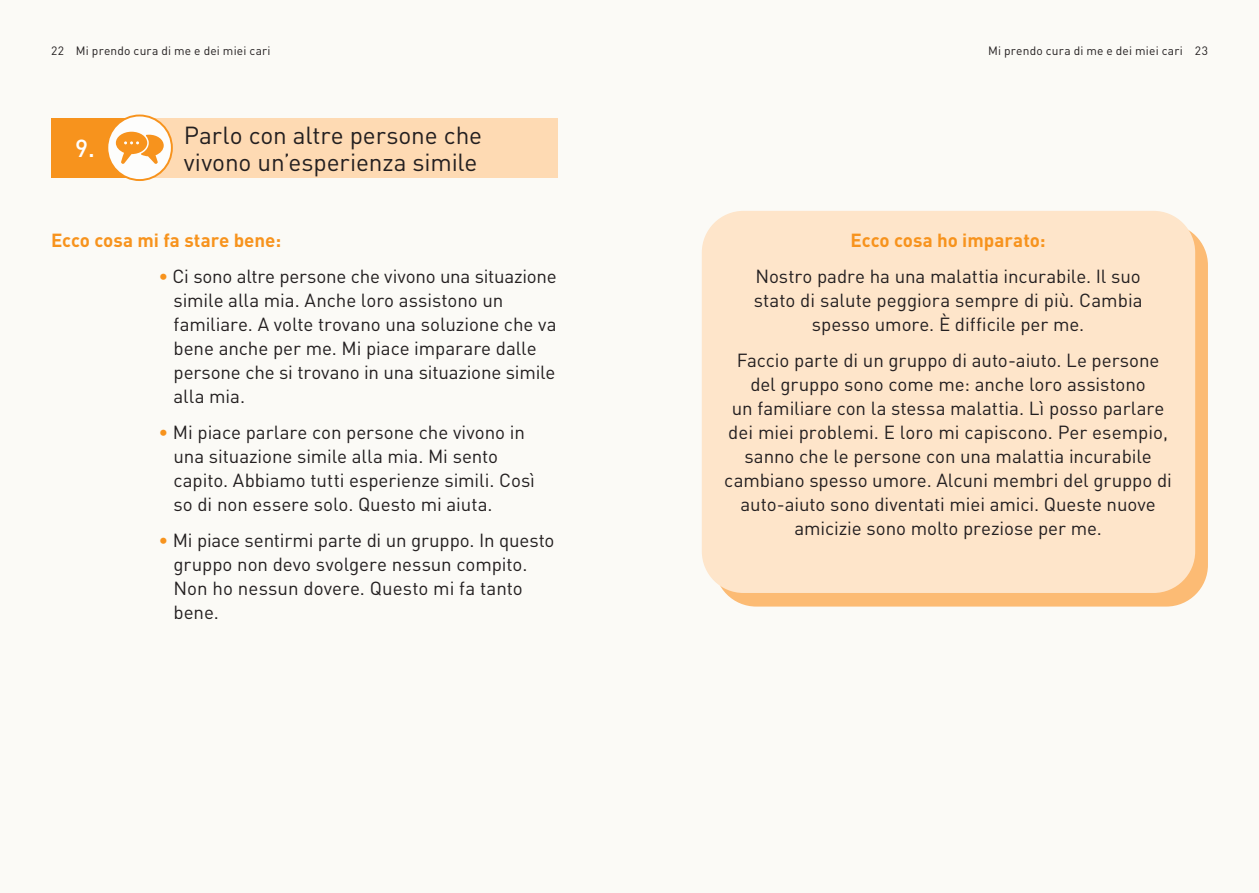
<style>
.page{position:relative;width:1259px;height:893px;background:#fff}
.page>*{position:absolute;margin:0;border:0;box-sizing:border-box;transform-origin:0 0}
.t1{font:24.3px/27px "DIN Pro";letter-spacing:-.005em;color:#231f20}
.t2{font:500 24.3px "DIN Pro";color:#fff}
.t3{font:18.75px/24px "DIN Pro";letter-spacing:-.005em;color:#231f20}
.t4{font:700 18.75px "DIN Pro";color:#f7931d}
.t5{font:12px "DIN Pro";letter-spacing:.015em;color:#231f20}
.s1{color:#f7931d}
</style>
<div class="page">
<div style="left:0;top:0;width:629px;height:893px;background:#fbfaf6"></div>
<div style="left:629px;top:0;width:630px;height:893px;background:#fbfaf6"></div>
<div style="left:714px;top:224px;width:494px;height:383px;background:#fcbb74;border-radius:42px"></div>
<div style="left:702px;top:211px;width:493px;height:382px;background:#fee5ca;border-radius:42px"></div>
<div style="left:51px;top:118px;width:94px;height:59px;background:#f7931d"></div>
<div style="left:145px;top:118px;width:412px;height:59px;background:#fedab3"></div>
<div style="left:107px;top:115px;width:65px;height:65px;background:#fdfdfc;border-radius:50%"></div>
<div style="left:106px;top:115px;width:67px;height:66px;border:2px solid #f7931d;border-radius:50%"></div>
<svg style="left:116px;top:132px;width:48px;height:32px"></svg>
<p class="t5" style="left:51px;top:42px;width:221px">22 Mi prendo cura di me e dei miei cari</p>
<p class="t5" style="left:988px;top:42px;width:221px">Mi prendo cura di me e dei miei cari 23</p>
<p class="t2" style="left:75px;top:132px;width:21px">9.</p>
<p class="t1" style="left:184px;top:120px;width:300px">Parlo con altre persone che vivono un’esperienza simile</p>
<p class="t4" style="left:51px;top:227px;width:232px">Ecco cosa mi fa stare bene:</p>
<p class="t3" style="left:173px;top:263px;width:385px;text-indent:-15px"><span class="s1">•</span> Ci sono altre persone che vivono una situazione simile alla mia. Anche loro assistono un familiare. A volte trovano una soluzione che va bene anche per me. Mi piace imparare dalle persone che si trovano in una situazione simile alla mia.</p>
<p class="t3" style="left:173px;top:419px;width:363px;text-indent:-15px"><span class="s1">•</span> Mi piace parlare con persone che vivono in una situazione simile alla mia. Mi sento capito. Abbiamo tutti esperienze simili. Così so di non essere solo. Questo mi aiuta.</p>
<p class="t3" style="left:173px;top:527px;width:382px;text-indent:-15px"><span class="s1">•</span> Mi piace sentirmi parte di un gruppo. In questo gruppo non devo svolgere nessun compito.<br>Non ho nessun dovere. Questo mi fa tanto bene.</p>
<p class="t4" style="left:850px;top:227px;width:196px">Ecco cosa ho imparato:</p>
<p class="t3" style="left:753px;top:263px;width:390px;text-align:center">Nostro padre ha una malattia incurabile. Il suo stato di salute peggiora sempre di più. Cambia spesso umore. È difficile per me.</p>
<p class="t3" style="left:724px;top:347px;width:449px;text-align:center">Faccio parte di un gruppo di auto-aiuto. Le persone del gruppo sono come me: anche loro assistono<br>un familiare con la stessa malattia. Lì posso parlare dei miei problemi. E loro mi capiscono. Per esempio, sanno che le persone con una malattia incurabile cambiano spesso umore. Alcuni membri del gruppo di auto-aiuto sono diventati miei amici. Queste nuove amicizie sono molto preziose per me.</p>
</div>
